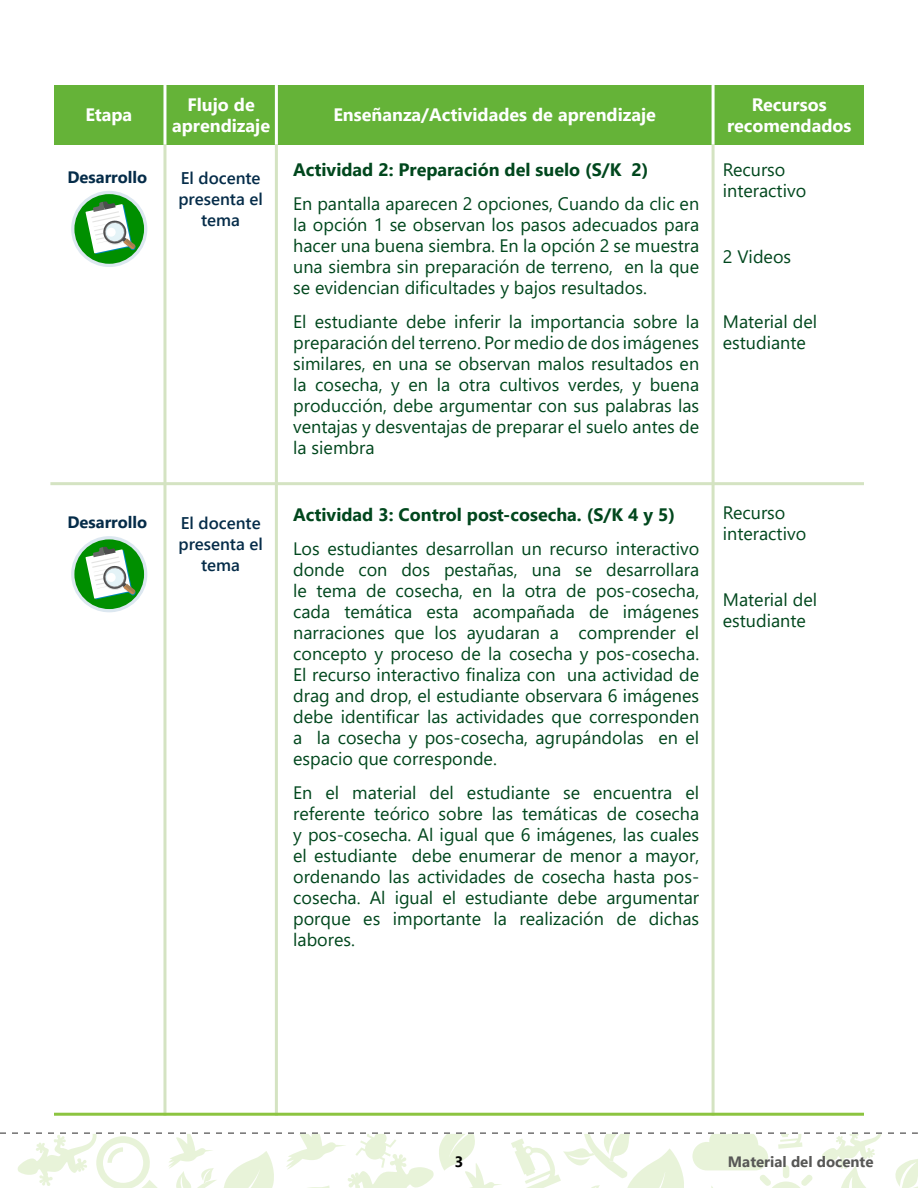
<style>
.page{position:relative;width:918px;height:1188px;background:#fff}
.page>*{position:absolute;margin:0;border:0;box-sizing:border-box;transform-origin:0 0}
.t1{font:18px/21px "Segoe UI";color:#00471d}
.t2{font:700 18px/21px "Segoe UI";color:#fff;text-align:center}
.t3{font:700 18px "Segoe UI";color:#00471d}
.t4{font:600 16.95px/21px "Segoe UI";color:#052c49;text-align:center}
.t5{font:700 16.5px "Segoe UI";color:#052c49}
.t6{font:700 15px "Segoe UI";color:#575756}
.t7{font:700 15px "Segoe UI";color:#000}
</style>
<div class="page">
<svg style="left:0;top:1132px;width:918px;height:56px"></svg>
<div style="left:54px;top:85px;width:810px;height:60px;background:#65b338"></div>
<hr style="left:163px;top:85px;width:3px;height:60px;background:#fff">
<hr style="left:275px;top:85px;width:3px;height:60px;background:#fff">
<hr style="left:712px;top:85px;width:3px;height:60px;background:#fff">
<hr style="left:163px;top:145px;width:3px;height:971px;background:#d4e3c2">
<hr style="left:275px;top:145px;width:3px;height:971px;background:#d4e3c2">
<hr style="left:712px;top:145px;width:3px;height:971px;background:#d4e3c2">
<hr style="left:54px;top:1113px;width:810px;height:3px;background:#8cc440">
<hr style="left:50px;top:482px;width:814px;height:3px;background:#d4e3c2">
<div style="left:71px;top:191px;width:76px;height:76px;background:#dce7f0;border-radius:50%"></div>
<div style="left:74px;top:194px;width:70px;height:70px;background:#008f00;border-radius:50%"></div>
<svg style="left:86px;top:201px;width:50px;height:53px"></svg>
<div style="left:71px;top:536px;width:76px;height:76px;background:#dce7f0;border-radius:50%"></div>
<div style="left:74px;top:539px;width:70px;height:70px;background:#008f00;border-radius:50%"></div>
<svg style="left:86px;top:546px;width:50px;height:53px"></svg>
<p class="t2" style="left:85px;top:104px;width:48px">Etapa</p>
<p class="t2" style="left:172px;top:94px;width:99px">Flujo de aprendizaje</p>
<p class="t2" style="left:727px;top:94px;width:126px">Recursos recomendados</p>
<p class="t2" style="left:333px;top:104px;width:324px">Enseñanza/Actividades de aprendizaje</p>
<p class="t5" style="left:67px;top:164px;width:81px">Desarrollo</p>
<p class="t5" style="left:67px;top:509px;width:81px">Desarrollo</p>
<p class="t4" style="left:178px;top:167px;width:86px">El docente presenta el tema</p>
<p class="t4" style="left:178px;top:512px;width:86px">El docente presenta el tema</p>
<p class="t3" style="left:293px;top:156px;width:357px">Actividad 2: Preparación del suelo (S/K 2)</p>
<p class="t1" style="left:293px;top:193px;width:408px;text-align:justify">En pantalla aparecen 2 opciones, Cuando da clic en la opción 1 se observan los pasos adecuados para hacer una buena siembra. En la opción 2 se muestra una siembra sin preparación de terreno, en la que se evidencian dificultades y bajos resultados.</p>
<p class="t1" style="left:293px;top:311px;width:408px;text-align:justify">El estudiante debe inferir la importancia sobre la preparación del terreno. Por medio de dos imágenes similares, en una se observan malos resultados en la cosecha, y en la otra cultivos verdes, y buena producción, debe argumentar con sus palabras las ventajas y desventajas de preparar el suelo antes de la siembra</p>
<p class="t3" style="left:293px;top:501px;width:383px">Actividad 3: Control post-cosecha. (S/K 4 y 5)</p>
<p class="t1" style="left:293px;top:538px;width:408px;text-align:justify">Los estudiantes desarrollan un recurso interactivo donde con dos pestañas, una se desarrollara le tema de cosecha, en la otra de pos-cosecha, cada temática esta acompañada de imágenes narraciones que los ayudaran a comprender el concepto y proceso de la cosecha y pos-cosecha.<br>El recurso interactivo finaliza con una actividad de drag and drop, el estudiante observara 6 imágenes debe identificar las actividades que corresponden a la cosecha y pos-cosecha, agrupándolas en el espacio que corresponde.</p>
<p class="t1" style="left:293px;top:782px;width:408px;text-align:justify">En el material del estudiante se encuentra el referente teórico sobre las temáticas de cosecha y pos-cosecha. Al igual que 6 imágenes, las cuales el estudiante debe enumerar de menor a mayor, ordenando las actividades de cosecha hasta pos&shy;cosecha. Al igual el estudiante debe argumentar porque es importante la realización de dichas labores.</p>
<p class="t1" style="left:723px;top:159px;width:85px">Recurso interactivo</p>
<p class="t1" style="left:723px;top:246px;width:70px">2 Videos</p>
<p class="t1" style="left:723px;top:311px;width:96px">Material del estudiante</p>
<p class="t1" style="left:723px;top:502px;width:85px">Recurso interactivo</p>
<p class="t1" style="left:723px;top:589px;width:96px">Material del estudiante</p>
<p class="t7" style="left:455px;top:1150px;width:10px">3</p>
<p class="t6" style="left:728px;top:1149px;width:147px">Material del docente</p>
</div>
